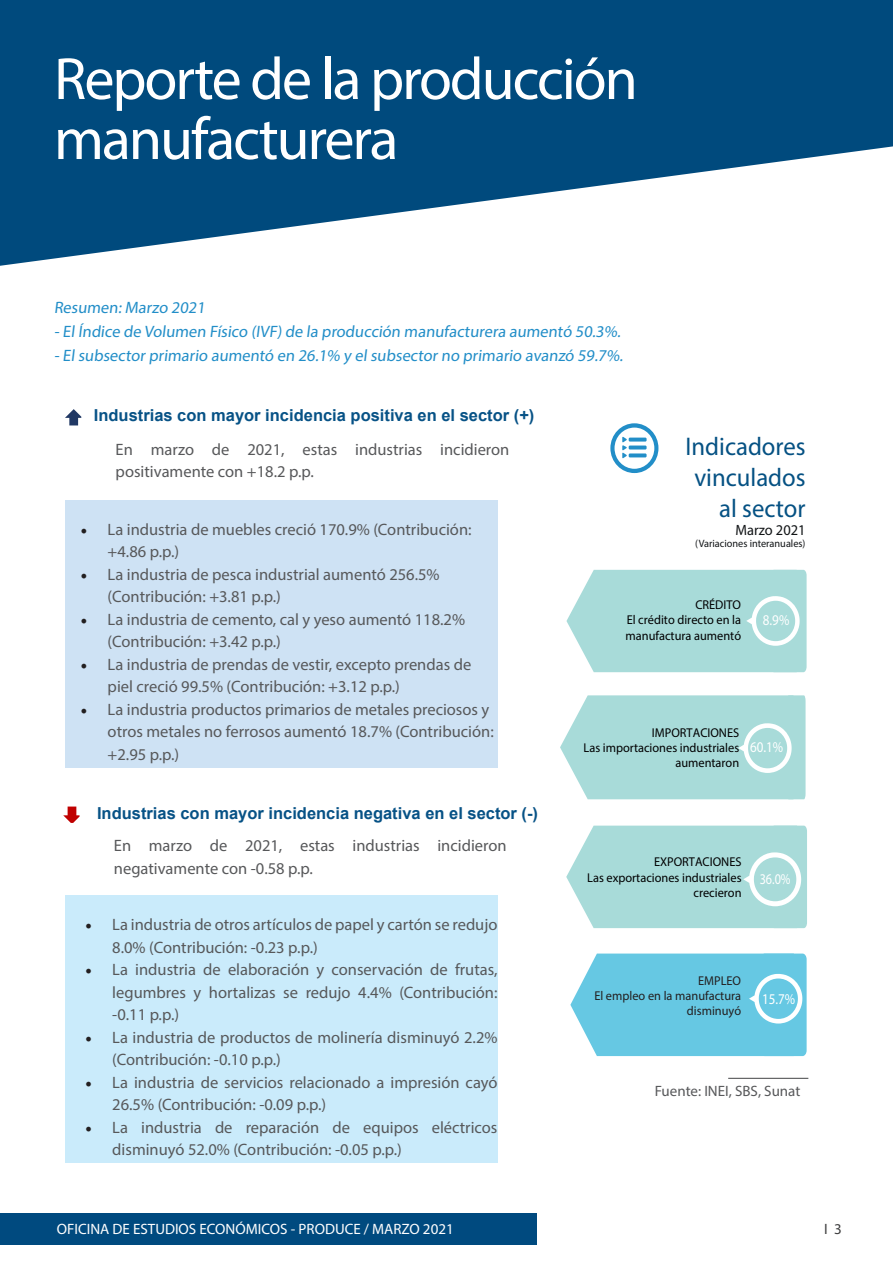
<style>
.page{position:relative;width:893px;height:1263px;background:#fff}
.page>*{position:absolute;margin:0;border:0;box-sizing:border-box;transform-origin:0 0}
.t1{font:60px/60px "Myriad Pro";letter-spacing:-.035em;color:#fff}
.t2{font:700 25.65px/30.8px "Pluto Sans Cond";color:#055183;text-align:right}
.t3{font:16.5px/22.5px "Myriad Pro";color:#57585a}
.t4{font:16.5px "Myriad Pro";color:#228ec8}
.t5{font:700 16.5px "Arial";color:#075286}
.t6{font:15px "Myriad Pro";color:#fff}
.t7{font:15px "Myriad Pro";color:#57585a}
.t8{font:15px "Myriad Pro";color:#3e3e3f}
.t9{font:700 14.85px "Pluto Sans Cond";color:#fff;scale:.87 1}
.t10{font:700 14.85px "Pluto Sans Cond";color:#111416}
.t11{font:700 14.85px "Pluto Sans Cond";color:#fff;scale:.82 1}
.t12{font:700 12.75px/15.3px "Pluto Sans Cond";color:#000001;text-align:justify}
.t13{font:12.75px/15.3px "Pluto Sans Cond";color:#000001;text-align:right}
.t14{font:700 12.75px/15.3px "Pluto Sans Cond";color:#231f20;text-align:right}
.t15{font:300 10.65px "Pluto Sans Cond";color:#111416}
.s1{font-family:"Minion Pro";font-size:18px;color:#231f20}
.s2{font-weight:400}
.s3{font-weight:700}
</style>
<div class="page">
<div style="left:0;top:1213px;width:536px;height:32px;background:#004a7f"></div>
<svg style="left:0;top:0;width:893px;height:266px;fill:#004a7d"></svg>
<svg style="left:612px;top:425px;width:44px;height:46px"></svg>
<div style="left:610px;top:423px;width:48px;height:50px;border:4px solid #228ec8;border-radius:50%"></div>
<svg style="left:622px;top:437px;width:25px;height:21px"></svg>
<svg style="left:566px;top:826px;width:241px;height:102px;background:#afdedc"></svg>
<svg style="left:566px;top:570px;width:241px;height:102px;background:#afdedc"></svg>
<svg style="left:560px;top:695px;width:245px;height:104px;background:#afdedc"></svg>
<svg style="left:570px;top:953px;width:237px;height:103px;background:#74cde5"></svg>
<hr style="left:728px;top:1078px;width:80px;height:1px;background:#57585a">
<div style="left:65px;top:500px;width:432px;height:267px;background:#cee2f4"></div>
<svg style="left:65px;top:409px;width:16px;height:16px"></svg>
<svg style="left:63px;top:806px;width:17px;height:17px"></svg>
<div style="left:66px;top:895px;width:431px;height:268px;background:#caebfb"></div>
<p class="t1" style="left:54px;top:48px;width:585px">Reporte de la producción manufacturera</p>
<p class="t4" style="left:54px;top:297px;width:155px">Resumen: Marzo 2021</p>
<p class="t4" style="left:54px;top:321px;width:570px">- El Índice de Volumen Físico (IVF) de la producción manufacturera aumentó 50.3%.</p>
<p class="t4" style="left:54px;top:345px;width:573px">- El subsector primario aumentó en 26.1% y el subsector no primario avanzó 59.7%.</p>
<p class="t5" style="left:94px;top:404px;width:442px">Industrias con mayor incidencia positiva en el sector (+)</p>
<p class="t3" style="left:116px;top:438px;width:395px">En marzo de 2021, estas industrias incidieron positivamente con +18.2 p.p.</p>
<p class="t3" style="left:108px;top:518px;width:365px;text-indent:-27px"><span class="s1">•</span> La industria de muebles creció 170.9% (Contribución: +4.86 p.p.)</p>
<p class="t3" style="left:108px;top:563px;width:334px;text-indent:-27px"><span class="s1">•</span> La industria de pesca industrial aumentó 256.5% (Contribución: +3.81 p.p.)</p>
<p class="t3" style="left:108px;top:608px;width:359px;text-indent:-27px"><span class="s1">•</span> La industria de cemento, cal y yeso aumentó 118.2% (Contribución: +3.42 p.p.)</p>
<p class="t3" style="left:108px;top:653px;width:365px;text-indent:-27px"><span class="s1">•</span> La industria de prendas de vestir, excepto prendas de piel creció 99.5% (Contribución: +3.12 p.p.)</p>
<p class="t3" style="left:108px;top:698px;width:388px;text-indent:-27px"><span class="s1">•</span> La industria productos primarios de metales preciosos y otros metales no ferrosos aumentó 18.7% (Contribución: +2.95 p.p.)</p>
<p class="t5" style="left:97px;top:802px;width:443px">Industrias con mayor incidencia negativa en el sector (-)</p>
<p class="t3" style="left:114px;top:834px;width:394px">En marzo de 2021, estas industrias incidieron negativamente con -0.58 p.p.</p>
<p class="t3" style="left:112px;top:913px;width:387px;text-indent:-27px"><span class="s1">•</span> La industria de otros artículos de papel y cartón se redujo<br>8.0% (Contribución: -0.23 p.p.)</p>
<p class="t3" style="left:112px;top:958px;width:387px;text-align:justify;text-indent:-27px"><span class="s1">•</span> La industria de elaboración y conservación de frutas, legumbres y hortalizas se redujo 4.4% (Contribución: -0.11 p.p.)</p>
<p class="t3" style="left:112px;top:1026px;width:387px;text-indent:-27px"><span class="s1">•</span> La industria de productos de molinería disminuyó 2.2% (Contribución: -0.10 p.p.)</p>
<p class="t3" style="left:112px;top:1071px;width:387px;text-indent:-27px"><span class="s1">•</span> La industria de servicios relacionado a impresión cayó<br>26.5% (Contribución: -0.09 p.p.)</p>
<p class="t3" style="left:112px;top:1116px;width:387px;text-indent:-27px"><span class="s1">•</span> La industria de reparación de equipos eléctricos disminuyó 52.0% (Contribución: -0.05 p.p.)</p>
<p class="t2" style="left:685px;top:431px;width:122px">Indicadores vinculados al sector</p>
<p class="t10" style="left:735px;top:520px;width:72px">Marzo 2021</p>
<p class="t15" style="left:695px;top:537px;width:112px">(Variaciones interanuales)</p>
<p class="t12" style="left:625px;top:597px;width:117px;text-indent:70px">CRÉDITO El crédito directo en la manufactura aumentó</p>
<p class="t9" style="left:763px;top:611px;width:32px">8.9%</p>
<p class="t12" style="left:584px;top:724px;width:157px;text-align:right">IMPORTACIONES<br>Las importaciones industriales <span class="s2">aumentaron</span></p>
<p class="t9" style="left:750px;top:738px;width:40px">60.1%</p>
<p class="t13" style="left:587px;top:854px;width:156px"><span class="s3">EXPORTACIONES<br></span>Las exportaciones industriales crecieron</p>
<p class="t11" style="left:760px;top:870px;width:39px">36.0%</p>
<p class="t14" style="left:594px;top:972px;width:148px">EMPLEO<br>El empleo en la manufactura <span class="s2">disminuyó</span></p>
<p class="t9" style="left:762px;top:990px;width:40px">15.7%</p>
<p class="t7" style="left:655px;top:1082px;width:147px">Fuente: INEI, SBS, Sunat</p>
<p class="t6" style="left:57px;top:1220px;width:398px">OFICINA DE ESTUDIOS ECONÓMICOS - PRODUCE / MARZO 2021</p>
<p class="t8" style="left:824px;top:1220px;width:19px">I 3</p>
</div>
